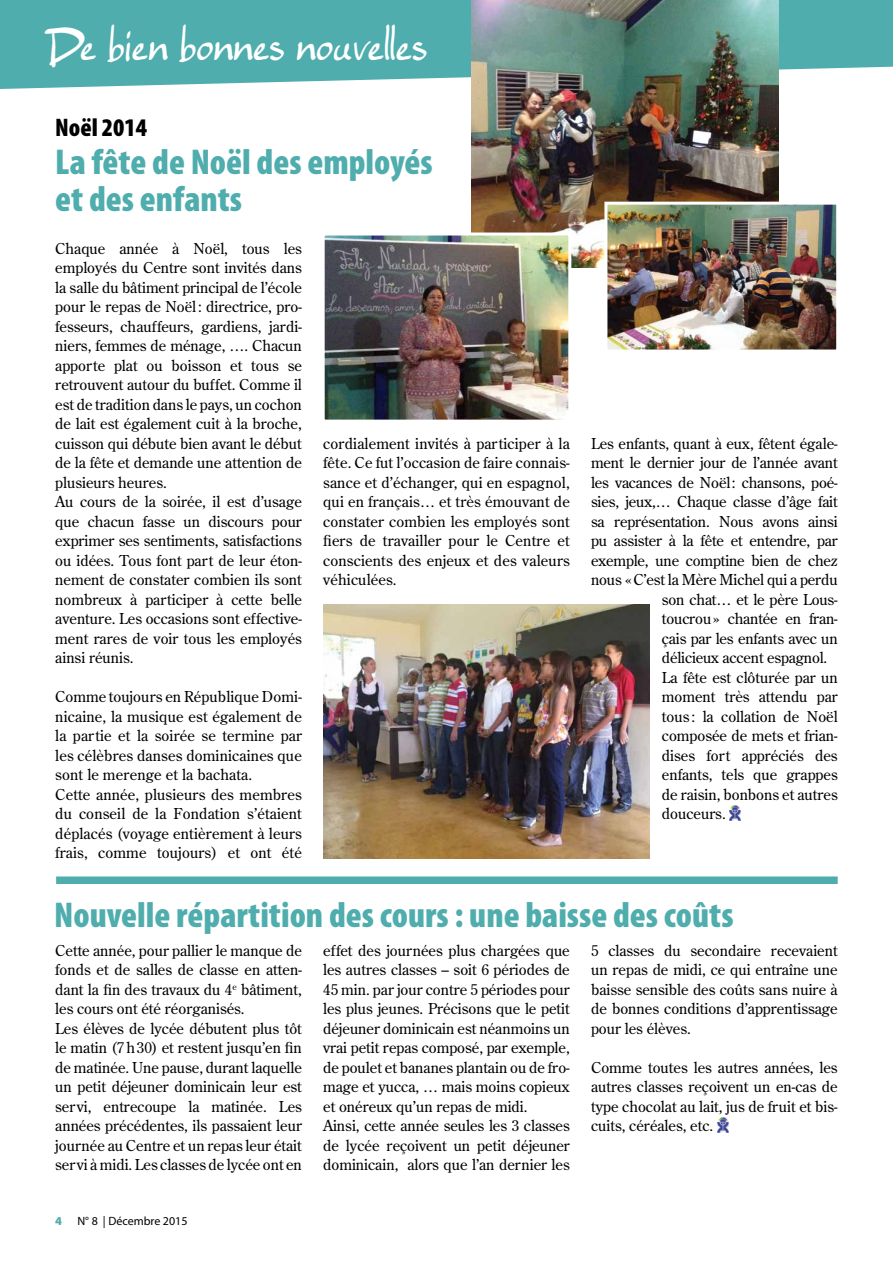
<style>
.page{position:relative;width:893px;height:1263px;background:#fff}
.page>*{position:absolute;margin:0;border:0;box-sizing:border-box;transform-origin:0 0}
.t1{font:39.6px "Ellianarelle's Path";color:#fff}
.t2{font:900 condensed 36px/37.5px "Myriad Pro";color:#4fadad}
.t3{font:900 condensed 25.5px "Myriad Pro";color:#000}
.t4{font:15px/19.5px "Century Old Style Std";color:#000}
.t5{font:12px "Myriad Pro";color:#000}
.t6{font:900 12px "Myriad Pro";color:#4fadad}
</style>
<div class="page">
<div style="left:56px;top:876px;width:782px;height:8px;background:#4fadad"></div>
<svg style="left:0;top:0;width:893px;height:89px;background:#5fb4b4"></svg>
<img style="left:729px;top:806px;width:11px;height:15px">
<img style="left:471px;top:0;width:308px;height:268px">
<img style="left:326px;top:237px;width:241px;height:182px">
<div style="left:322px;top:233px;width:249px;height:190px;border:3px solid #fff"></div>
<img style="left:608px;top:206px;width:227px;height:143px">
<div style="left:604px;top:202px;width:235px;height:151px;border:3px solid #fff"></div>
<img style="left:323px;top:605px;width:326px;height:253px">
<img style="left:717px;top:1118px;width:11px;height:15px">
<h1 class="t1" style="left:47px;top:23px;width:383px">De bien bonnes nouvelles</h1>
<h3 class="t3" style="left:55px;top:111px;width:93px">Noël 2014</h3>
<h2 class="t2" style="left:55px;top:142px;width:379px">La fête de Noël des employés et des enfants</h2>
<p class="t4" style="left:55px;top:238px;width:248px">Chaque année à Noël, tous les employés du Centre sont invités dans la salle du bâtiment principal de l’école pour le repas de Noël: directrice, pro&shy;fesseurs, chauffeurs, gardiens, jardi&shy;niers, femmes de ménage, …. Chacun apporte plat ou boisson et tous se retrouvent autour du buffet. Comme il est de tradition dans le pays, un cochon de lait est également cuit à la broche, cuisson qui débute bien avant le début de la fête et demande une attention de plusieurs heures.<br>Au cours de la soirée, il est d’usage que chacun fasse un discours pour exprimer ses sentiments, satisfactions ou idées. Tous font part de leur éton&shy;nement de constater combien ils sont nombreux à participer à cette belle aventure. Les occasions sont effective&shy;ment rares de voir tous les employés ainsi réunis.</p>
<p class="t4" style="left:55px;top:687px;width:248px">Comme toujours en République Domi&shy;nicaine, la musique est également de la partie et la soirée se termine par les célèbres danses dominicaines que sont le merenge et la bachata.<br>Cette année, plusieurs des membres du conseil de la Fondation s’étaient déplacés (voyage entièrement à leurs frais, comme toujours) et ont été</p>
<p class="t4" style="left:323px;top:433px;width:248px;text-align:justify">cordialement invités à participer à la fête. Ce fut l’occasion de faire connais&shy;sance et d’échanger, qui en espagnol, qui en français… et très émouvant de constater combien les employés sont fiers de travailler pour le Centre et conscients des enjeux et des valeurs véhiculées.</p>
<p class="t4" style="left:591px;top:433px;width:248px">Les enfants, quant à eux, fêtent égale-</p>
<p class="t4" style="left:591px;top:453px;width:248px">ment le dernier jour de l’année avant</p>
<p class="t4" style="left:591px;top:472px;width:248px">les vacances de Noël: chansons, poé-</p>
<p class="t4" style="left:591px;top:492px;width:248px">sies, jeux,… Chaque classe d’âge fait</p>
<p class="t4" style="left:591px;top:511px;width:248px">sa représentation. Nous avons ainsi</p>
<p class="t4" style="left:591px;top:531px;width:248px">pu assister à la fête et entendre, par</p>
<p class="t4" style="left:591px;top:550px;width:248px">exemple, une comptine bien de chez</p>
<p class="t4" style="left:591px;top:570px;width:248px">nous «C’est la Mère Michel qui a perdu</p>
<p class="t4" style="left:662px;top:589px;width:177px">son chat… et le père Lous-</p>
<p class="t4" style="left:662px;top:609px;width:177px">toucrou» chantée en fran-</p>
<p class="t4" style="left:662px;top:628px;width:177px">çais par les enfants avec un</p>
<p class="t4" style="left:662px;top:648px;width:167px">délicieux accent espagnol.</p>
<p class="t4" style="left:662px;top:667px;width:177px">La fête est clôturée par un</p>
<p class="t4" style="left:662px;top:687px;width:177px">moment très attendu par</p>
<p class="t4" style="left:662px;top:706px;width:177px">tous : la collation de Noël</p>
<p class="t4" style="left:662px;top:726px;width:177px">composée de mets et frian-</p>
<p class="t4" style="left:662px;top:745px;width:177px">dises fort appréciés des</p>
<p class="t4" style="left:662px;top:765px;width:177px">enfants, tels que grappes</p>
<p class="t4" style="left:662px;top:784px;width:177px">de raisin, bonbons et autres</p>
<p class="t4" style="left:662px;top:804px;width:65px">douceurs.</p>
<h2 class="t2" style="left:54px;top:896px;width:681px">Nouvelle répartition des cours : une baisse des coûts</h2>
<p class="t4" style="left:55px;top:940px;width:248px">Cette année, pour pallier le manque de fonds et de salles de classe en atten&shy;dant la fin des travaux du 4<sup>e</sup> bâtiment, les cours ont été réorganisés.<br>Les élèves de lycée débutent plus tôt le matin (7h30) et restent jusqu’en fin de matinée. Une pause, durant laquelle un petit déjeuner dominicain leur est servi, entrecoupe la matinée. Les années précédentes, ils passaient leur journée au Centre et un repas leur était servi à midi. Les classes de lycée ont en</p>
<p class="t4" style="left:323px;top:940px;width:248px">effet des journées plus chargées que les autres classes – soit 6 périodes de 45 min. par jour contre 5 périodes pour les plus jeunes. Précisons que le petit déjeuner dominicain est néanmoins un vrai petit repas composé, par exemple, de poulet et bananes plantain ou de fro&shy;mage et yucca, … mais moins copieux et onéreux qu’un repas de midi.<br>Ainsi, cette année seules les 3 classes de lycée reçoivent un petit déjeuner dominicain, alors que l’an dernier les</p>
<p class="t6" style="left:55px;top:1213px;width:8px">4</p>
<p class="t5" style="left:77px;top:1214px;width:112px">N° 8 | Décembre 2015</p>
<p class="t4" style="left:591px;top:940px;width:248px;text-align:justify">5 classes du secondaire recevaient un repas de midi, ce qui entraîne une baisse sensible des coûts sans nuire à de bonnes conditions d’apprentissage pour les élèves.</p>
<p class="t4" style="left:591px;top:1057px;width:248px;text-align:justify">Comme toutes les autres années, les autres classes reçoivent un en-cas de type chocolat au lait, jus de fruit et bis&shy;cuits, céréales, etc.</p>
</div>
